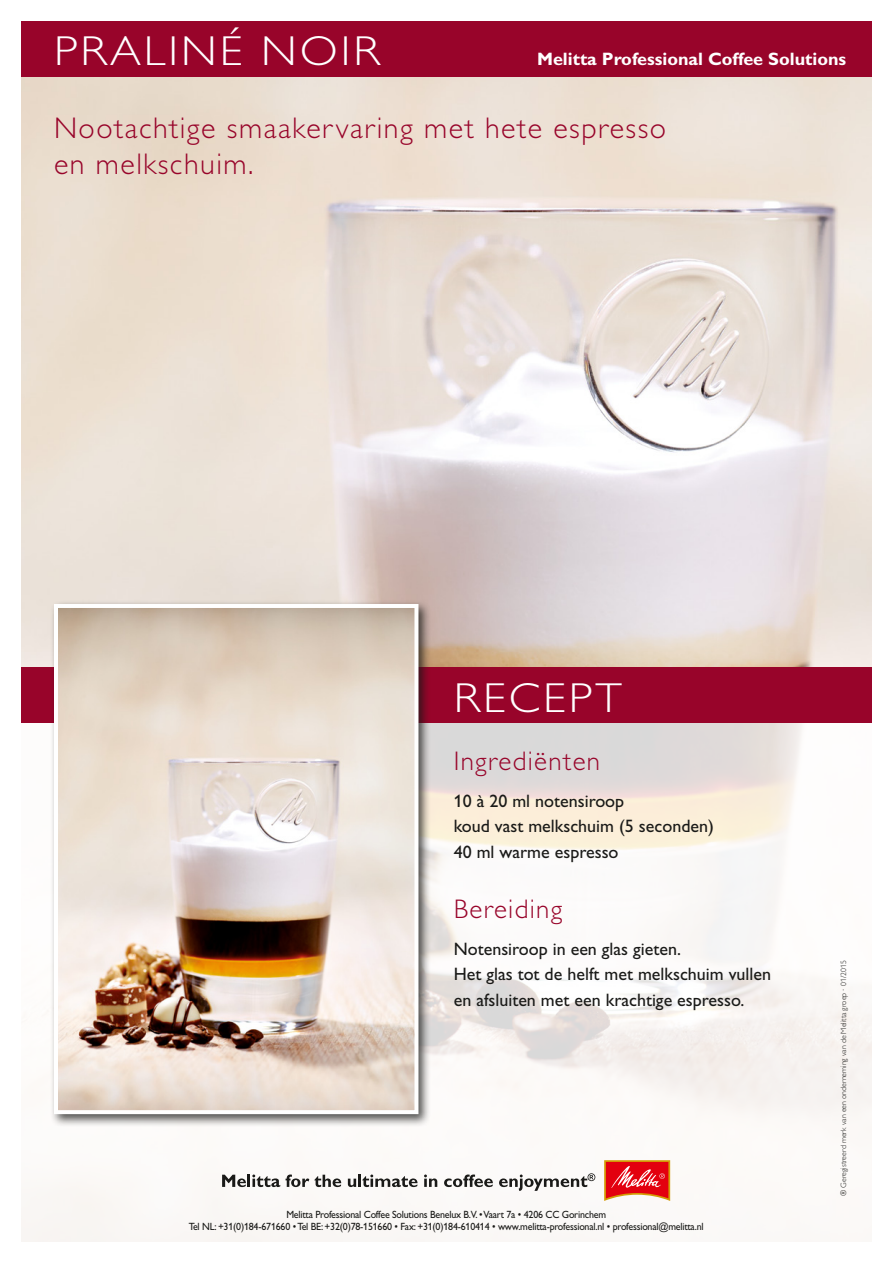
<style>
.page{position:relative;width:893px;height:1263px;background:#fff}
.page>*{position:absolute;margin:0;border:0;box-sizing:border-box;transform-origin:0 0}
.t1{font:300 42px "Gill Alt One";letter-spacing:.065em;color:#fff;scale:1.1 1}
.t2{font:300 30px/36px "Gill Alt One";letter-spacing:.05em;color:#98042a}
.t3{font:300 27px "Gill Alt One";letter-spacing:.05em;color:#98042a}
.t4{font:18px/25.5px "Gill Alt One";color:#1a1a18}
.t5{font:700 18px "Gill Alt One";color:#fff}
.t6{font:10.5px/12.6px "Gill Alt One";letter-spacing:-.02em;color:#1a1a18;text-align:center;scale:.95 1}
.t7{font:300 7.8px "Gill Alt One";color:#1a1a18}
</style>
<div class="page">
<img style="left:21px;top:77px;width:851px;height:591px">
<div style="left:21px;top:668px;width:851px;height:55px;background:#98042a"></div>
<div style="left:21px;top:21px;width:851px;height:56px;background:#98042a"></div>
<div style="left:50px;top:600px;width:381px;height:527px;background:#1a1a18;opacity:.75"></div>
<img style="left:59px;top:609px;width:354px;height:500px">
<div style="left:54px;top:604px;width:364px;height:510px;border:4px solid #fff"></div>
<svg style="left:604px;top:1160px;width:66px;height:41px;background:#e64a3f"></svg>
<svg style="left:222px;top:1174px;width:58px;height:13px"></svg>
<svg style="left:286px;top:1174px;width:55px;height:13px"></svg>
<svg style="left:348px;top:1174px;width:70px;height:13px"></svg>
<svg style="left:424px;top:1174px;width:13px;height:13px"></svg>
<svg style="left:444px;top:1174px;width:49px;height:13px"></svg>
<svg style="left:499px;top:1173px;width:96px;height:18px"></svg>
<h1 class="t1" style="left:54px;top:28px;width:298px">PRALINÉ NOIR</h1>
<h3 class="t5" style="left:537px;top:49px;width:311px">Melitta Professional Coffee Solutions</h3>
<h2 class="t2" style="left:54px;top:110px;width:614px">Nootachtige smaakervaring met hete espresso en melkschuim.</h2>
<h1 class="t1" style="left:454px;top:674px;width:154px">RECEPT</h1>
<h3 class="t3" style="left:454px;top:745px;width:148px">Ingrediënten</h3>
<h3 class="t4" style="left:454px;top:788px;width:262px">10 à 20 ml notensiroop<br>koud vast melkschuim (5 seconden)<br>40 ml warme espresso</h3>
<h3 class="t3" style="left:454px;top:893px;width:110px">Bereiding</h3>
<h3 class="t4" style="left:454px;top:936px;width:319px">Notensiroop in een glas gieten.<br>Het glas tot de helft met melkschuim vullen en afsluiten met een krachtige espresso.</h3>
<p class="t6" style="left:189px;top:1208px;width:544px">Melitta Professional Coffee Solutions Benelux B.V. • Vaart 7a • 4206 CC Gorinchem<br>Tel NL: +31(0)184-671660 • Tel BE: +32(0)78-151660 • Fax: +31(0)184-610414 • www.melitta-professional.nl • professional@melitta.nl</p>
<p class="t7" style="left:839px;top:1196px;width:237px;rotate:-90deg">® Geregistreerd merk van een onderneming van de Melitta groep · 01/2015</p>
</div>
